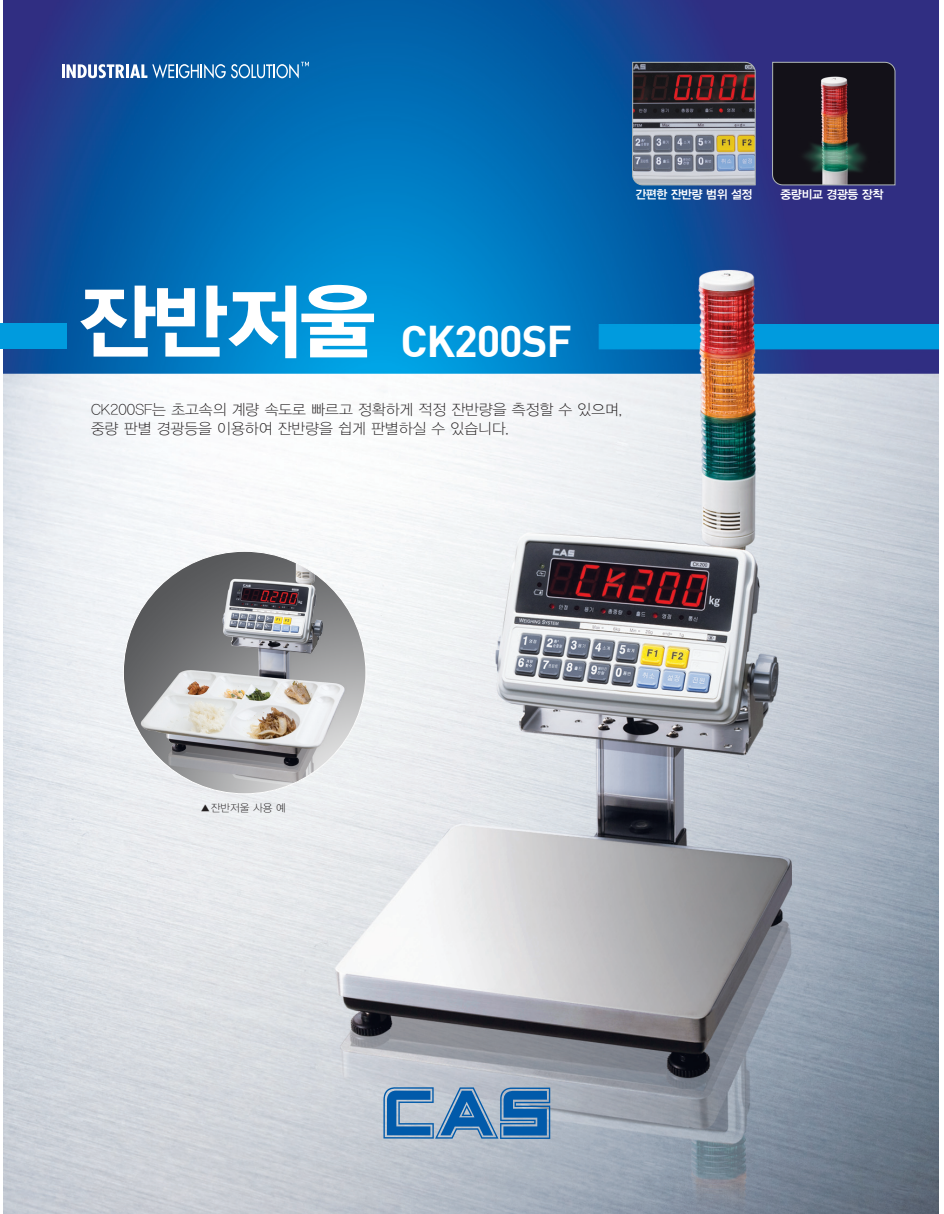
<style>
.page{position:relative;width:944px;height:1214px;background:#fff}
.page>*{position:absolute;margin:0;border:0;box-sizing:border-box;transform-origin:0 0}
.t1{font:700 43.5px "DIN";letter-spacing:-.025em;color:#fff}
.t2{font:15px "YDIYGO310";color:#231f20}
.t3{font:12px "YDIYGO340";letter-spacing:-.025em;color:#fff}
.t4{font:10.5px "YDIYGO310";color:#231f20}
</style>
<div class="page">
<img style="left:3px;top:0;width:935px;height:1214px">
<div style="left:0;top:323px;width:66px;height:26px;background:#009bde"></div>
<svg style="left:62px;top:64px;width:62px;height:14px"></svg>
<hr style="left:126px;top:64px;width:3px;height:14px;background:#fff">
<svg style="left:130px;top:62px;width:179px;height:17px;background:#4486bc"></svg>
<svg style="left:383px;top:1087px;width:167px;height:51px;background:#5c8dba"></svg>
<svg style="left:632px;top:62px;width:124px;height:124px;background:#716a6e"></svg>
<img style="left:771px;top:62px;width:124px;height:124px">
<img style="left:123px;top:551px;width:243px;height:242px;border-radius:121px">
<p class="t3" style="left:635px;top:188px;width:119px">간편한 잔반량 범위 설정</p>
<p class="t3" style="left:780px;top:188px;width:104px">중량비교 경광등 장착</p>
<p class="t1" style="left:78px;top:313px;width:495px"><sup>잔반저울</sup> CK200SF</p>
<p class="t2" style="left:91px;top:401px;width:533px">CK200SF는 초고속의 계량 속도로 빠르고 정확하게 적정 잔반량을 측정할 수 있으며,</p>
<p class="t2" style="left:91px;top:420px;width:419px">중량 판별 경광등을 이용하여 잔반량을 쉽게 판별하실 수 있습니다.</p>
<p class="t4" style="left:200px;top:801px;width:87px">▲잔반저울 사용 예</p>
</div>
